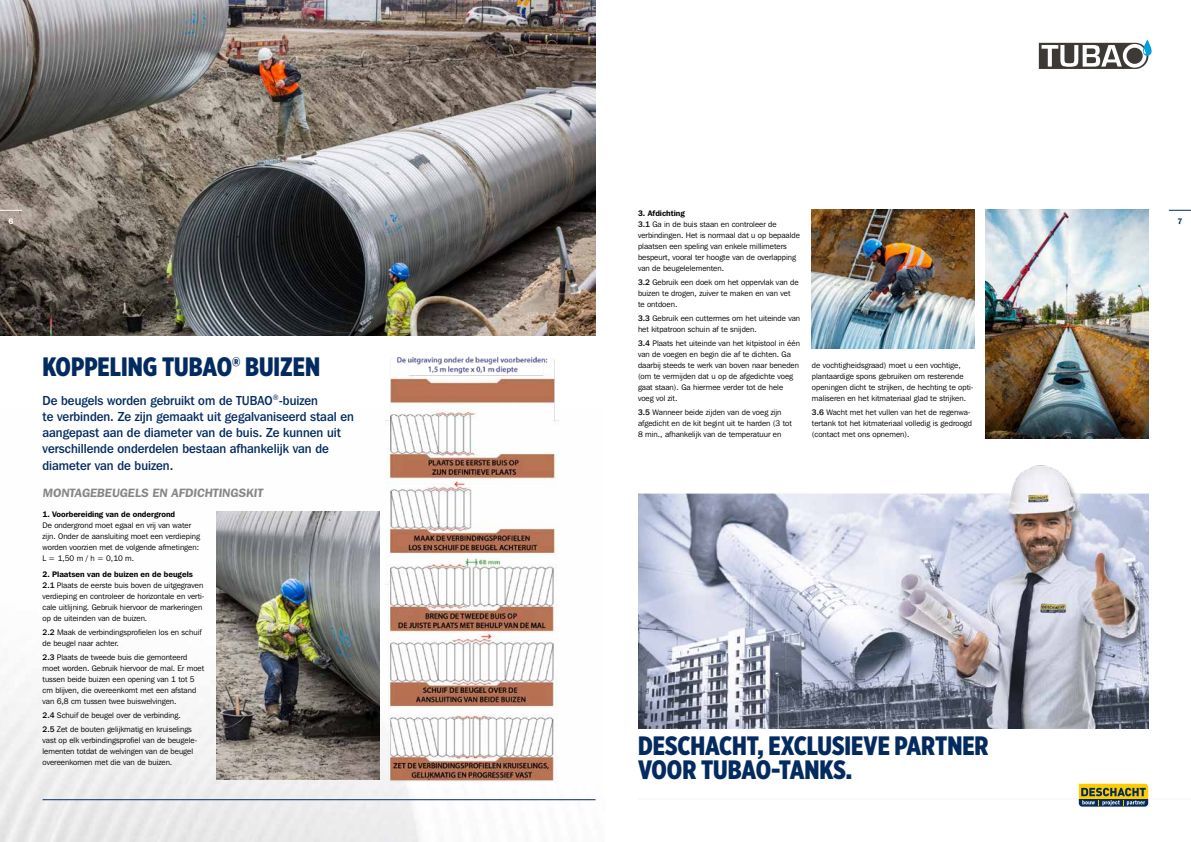
<style>
.page{position:relative;width:1191px;height:842px;background:#fff}
.page>*{position:absolute;margin:0;border:0;box-sizing:border-box;transform-origin:0 0}
.t1{font:900 26.6px/24.5px "Gotham X Narrow";color:#042b60}
.t2{font:500 13px/16.3px "Franklin Gothic IT Cby BT";color:#042b60;scale:.94 1}
.t3{font:600 12px "Franklin Gothic IT Cby BT";color:#878787}
.t4{font:8px/11px "Franklin Gothic IT Cby BT";color:#000}
.t5{font:600 8px "Franklin Gothic IT Cby BT";color:#000}
.t6{font:600 8px "Franklin Gothic IT Cby BT";color:#fff}
.t7{font:600 8px "Franklin Gothic IT Cby BT";color:#042b60}
.s1{font-weight:600}
.s2{font-weight:500}
</style>
<div class="page">
<img style="left:0;top:511px;width:596px;height:331px">
<img style="left:0;top:0;width:595px;height:336px">
<img style="left:812px;top:210px;width:162px;height:139px">
<img style="left:638px;top:465px;width:510px;height:263px">
<svg style="left:1078px;top:783px;width:70px;height:24px;background:#928c46"></svg>
<hr style="left:43px;top:799px;width:552px;height:1px;background:#042b60">
<svg style="left:0;top:210px;width:22px;height:1px"></svg>
<svg style="left:1168px;top:210px;width:23px;height:1px"></svg>
<img style="left:385px;top:356px;width:174px;height:427px">
<img style="left:216px;top:512px;width:163px;height:268px">
<svg style="left:1038px;top:40px;width:114px;height:29px"></svg>
<img style="left:986px;top:210px;width:162px;height:229px">
<p class="t4" style="left:638px;top:208px;width:163px"><span class="s1">3. Afdichting<br></span><span class="s2">3.1</span> Ga in de buis staan en controleer de verbindingen. Het is normaal dat u op bepaalde plaatsen een speling van enkele millimeters bespeurt, vooral ter hoogte van de overlapping van de beugelelementen.</p>
<p class="t4" style="left:638px;top:277px;width:162px"><span class="s2">3.2</span> Gebruik een doek om het oppervlak van de buizen te drogen, zuiver te maken en van vet te ontdoen.</p>
<p class="t4" style="left:638px;top:313px;width:164px"><span class="s2">3.3</span> Gebruik een cuttermes om het uiteinde van het kitpatroon schuin af te snijden.</p>
<p class="t4" style="left:638px;top:338px;width:163px"><span class="s2">3.4</span> Plaats het uiteinde van het kitpistool in één van de voegen en begin die af te dichten. Ga daarbij steeds te werk van boven naar beneden (om te vermijden dat u op de afgedichte voeg gaat staan). Ga hiermee verder tot de hele voeg vol zit.</p>
<p class="t4" style="left:638px;top:407px;width:155px"><span class="s2">3.5</span> Wanneer beide zijden van de voeg zijn afgedicht en de kit begint uit te harden (3 tot<br>8 min., afhankelijk van de temperatuur en</p>
<p class="t6" style="left:9px;top:216px;width:6px">6</p>
<p class="t7" style="left:1177px;top:216px;width:6px">7</p>
<h1 class="t1" style="left:43px;top:354px;width:279px">KOPPELING TUBAO® BUIZEN</h1>
<p class="t4" style="left:812px;top:360px;width:163px">de vochtigheidsgraad) moet u een vochtige, plantaardige spons gebruiken om resterende openingen dicht te strijken, de hechting te opti&shy;maliseren en het kitmateriaal glad te strijken.</p>
<p class="t4" style="left:812px;top:407px;width:162px"><span class="s2">3.6</span> Wacht met het vullen van het de regenwa&shy;tertank tot het kitmateriaal volledig is gedroogd (contact met ons opnemen).</p>
<h2 class="t2" style="left:43px;top:392px;width:333px">De beugels worden gebruikt om de TUBAO<sup>®</sup>-buizen<br>te verbinden. Ze zijn gemaakt uit gegalvaniseerd staal en aangepast aan de diameter van de buis. Ze kunnen uit verschillende onderdelen bestaan afhankelijk van de diameter van de buizen.</h2>
<h3 class="t3" style="left:43px;top:485px;width:223px">MONTAGEBEUGELS EN AFDICHTINGSKIT</h3>
<p class="t5" style="left:43px;top:510px;width:134px">1. Voorbereiding van de ondergrond</p>
<p class="t4" style="left:43px;top:520px;width:159px">De ondergrond moet egaal en vrij van water zijn. Onder de aansluiting moet een verdieping worden voorzien met de volgende afmetingen:<br>L = 1,50 m / h = 0,10 m.</p>
<p class="t4" style="left:43px;top:569px;width:164px"><span class="s1">2. Plaatsen van de buizen en de beugels </span><span class="s2">2.1</span> Plaats de eerste buis boven de uitgegraven verdieping en controleer de horizontale en verti&shy;cale uitlijning. Gebruik hiervoor de markeringen op de uiteinden van de buizen.</p>
<p class="t4" style="left:43px;top:627px;width:161px"><span class="s2">2.2</span> Maak de verbindingsprofielen los en schuif de beugel naar achter.</p>
<p class="t4" style="left:43px;top:652px;width:163px"><span class="s2">2.3</span> Plaats de tweede buis die gemonteerd moet worden. Gebruik hiervoor de mal. Er moet tussen beide buizen een opening van 1 tot 5 cm blijven, die overeenkomt met een afstand van 6,8 cm tussen twee buiswelvingen.</p>
<p class="t4" style="left:43px;top:708px;width:151px;line-height:14px"><span class="s2">2.4</span> Schuif de beugel over de verbinding.<br><span class="s2">2.5</span> Zet de bouten gelijkmatig en kruiselings</p>
<p class="t4" style="left:43px;top:735px;width:156px">vast op elk verbindingsprofiel van de beugele&shy;lementen totdat de welvingen van de beugel overeenkomen met die van de buizen.</p>
<h1 class="t1" style="left:638px;top:733px;width:352px">DESCHACHT, EXCLUSIEVE PARTNER<br>VOOR TUBAO-TANKS.</h1>
</div>
